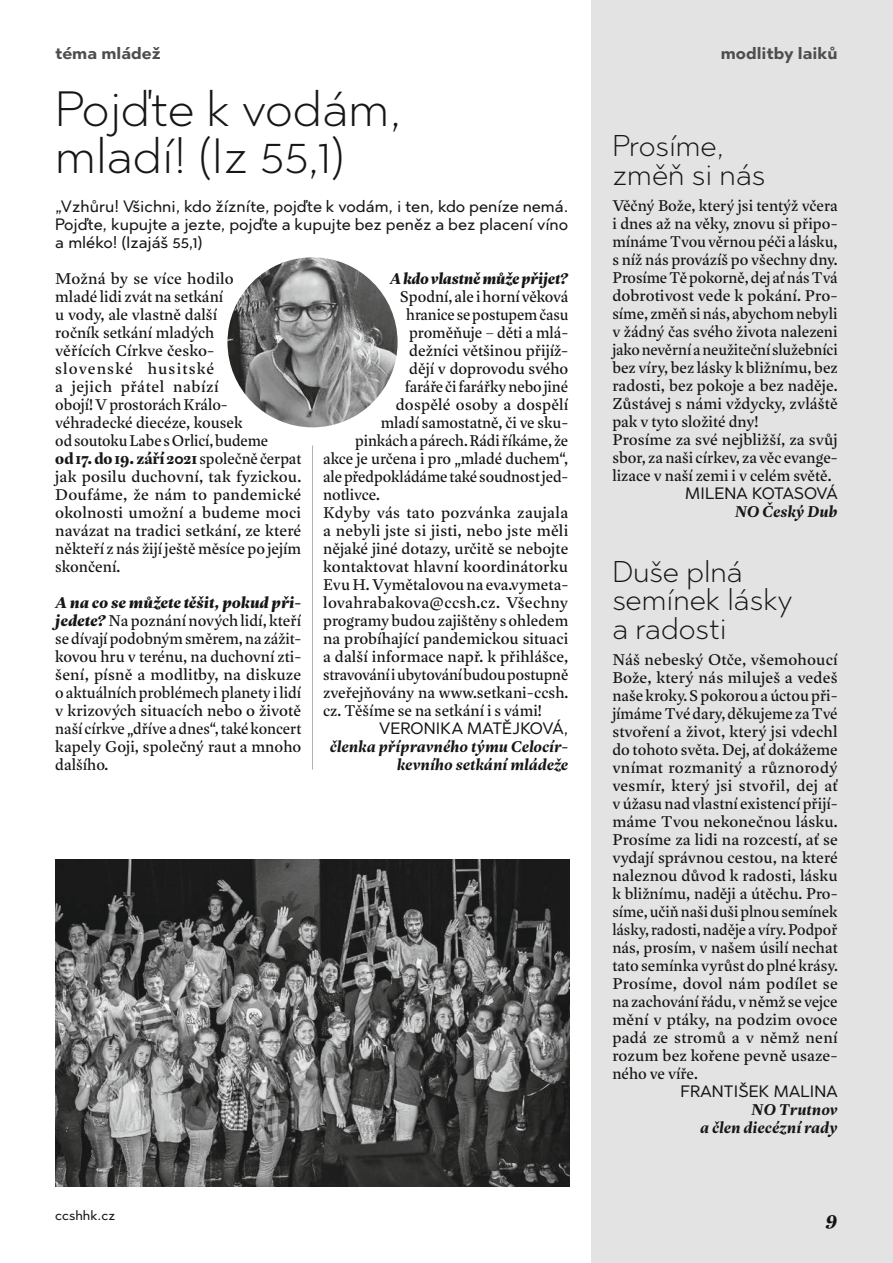
<style>
.page{position:relative;width:893px;height:1263px;background:#fff}
.page>*{position:absolute;margin:0;border:0;box-sizing:border-box;transform-origin:0 0}
.t1{font:300 49.5px/46.5px "Abrade";color:#151616}
.t2{font:300 30px/28.5px "Abrade";color:#151616}
.t3{font:italic 700 20.25px "Tara";color:#151616}
.t4{font:16.5px/18px "Tara";color:#151616}
.t5{font:16.5px/18px "Abrade";color:#151616;text-align:justify}
.t6{font:italic 600 16.5px/18px "Tara";color:#151616;text-align:right}
.t7{font:16.5px "Tara";letter-spacing:.02em;color:#151616}
.t8{font:700 16.5px "Abrade";color:#4e4e4d}
.t9{font:italic 700 16.5px "Tara";letter-spacing:-.01em;color:#151616;scale:.96 1}
.t10{font:13.5px "Abrade";color:#151616}
.s1{font-weight:700}
.s2{font-weight:700;font-style:italic}
</style>
<div class="page">
<div style="left:591px;top:0;width:302px;height:1263px;background:#e3e3e3"></div>
<img style="left:55px;top:859px;width:515px;height:327px">
<hr style="left:312px;top:446px;width:1px;height:324px;background:#afb0b0">
<img style="left:227px;top:257px;width:171px;height:170px;border-radius:85px">
<p class="t8" style="left:55px;top:42px;width:107px">téma mládež</p>
<h1 class="t1" style="left:55px;top:85px;width:348px">Pojďte k vodám, mladí! (Iz 55,1)</h1>
<p class="t5" style="left:55px;top:197px;width:515px">„Vzhůru! Všichni, kdo žízníte, pojďte k vodám, i ten, kdo peníze nemá.<br>Pojďte, kupujte a jezte, pojďte a kupujte bez peněz a bez placení víno a mléko! (Izajáš 55,1)</p>
<p class="t4" style="left:55px;top:269px;width:248px">Možná by se více hodilo<br>mladé lidi zvát na setkání<br>u vody, ale vlastně další<br>ročník setkání mladých<br>věřících Církve česko-<br>slovenské husitské<br>a jejich přátel nabízí<br>obojí! Vprostorách Králo&shy;véhradecké diecéze, kousek odsoutoku Labe sOrlicí, budeme <span class="s1">od17. do19. září 2021</span> společně čerpat jak posilu duchovní, tak fyzickou.<br>Doufáme, že nám to pandemické okolnosti umožní a budeme moci navázat na tradici setkání, ze které někteří z nás žijí ještě měsíce po jejím skončení.</p>
<p class="t4" style="left:55px;top:593px;width:248px;text-align:justify"><span class="s2">A na co se můžete těšit, pokud při&shy;jedete?</span> Na poznání nových lidí, kteří se dívají podobným směrem, na zážit&shy;kovou hru v terénu, na duchovní zti&shy;šení, písně a modlitby, na diskuze oaktuálních problémech planety ilidí v krizových situacích nebo o životě naší církve „dříve adnes“, také koncert kapely Goji, společný raut a mnoho dalšího.</p>
<p class="t9" style="left:390px;top:268px;width:187px">Akdo vlastně může přijet?</p>
<p class="t4" style="left:400px;top:287px;width:170px">Spodní, ale ihorní věková</p>
<p class="t4" style="left:406px;top:305px;width:164px">hranice se postupem času</p>
<p class="t4" style="left:409px;top:323px;width:161px">proměňuje – děti a mlá-</p>
<p class="t4" style="left:409px;top:341px;width:161px">dežníci většinou přijíž-</p>
<p class="t4" style="left:409px;top:359px;width:160px">dějí v doprovodu svého</p>
<p class="t4" style="left:405px;top:377px;width:165px">faráře či farářky nebo jiné</p>
<p class="t4" style="left:396px;top:395px;width:174px">dospělé osoby a dospělí</p>
<p class="t4" style="left:381px;top:413px;width:189px">mladí samostatně, či ve sku-</p>
<p class="t4" style="left:355px;top:431px;width:214px">pinkách apárech. Rádi říkáme, že</p>
<p class="t4" style="left:323px;top:449px;width:247px">akce je určena i pro „mladé duchem“,</p>
<p class="t4" style="left:323px;top:467px;width:247px">ale předpokládáme také soudnost jed-</p>
<p class="t4" style="left:323px;top:485px;width:58px">notlivce.</p>
<p class="t7" style="left:323px;top:503px;width:247px">Kdyby vás tato pozvánka zaujala</p>
<p class="t4" style="left:323px;top:521px;width:247px">a nebyli jste si jisti, nebo jste měli</p>
<p class="t4" style="left:323px;top:539px;width:247px">nějaké jiné dotazy, určitě se nebojte</p>
<p class="t4" style="left:323px;top:557px;width:247px">kontaktovat hlavní koordinátorku</p>
<p class="t4" style="left:323px;top:575px;width:247px">Evu H. Vymětalovou na eva.vymeta-</p>
<p class="t7" style="left:323px;top:593px;width:247px">lovahrabakova@ccsh.cz. Všechny</p>
<p class="t4" style="left:323px;top:611px;width:247px">programy budou zajištěny sohledem</p>
<p class="t4" style="left:323px;top:629px;width:247px">na probíhající pandemickou situaci</p>
<p class="t4" style="left:323px;top:647px;width:247px">a další informace např. k přihlášce,</p>
<p class="t4" style="left:323px;top:665px;width:247px">stravování iubytování budou postupně</p>
<p class="t4" style="left:323px;top:683px;width:247px">zveřejňovány na www.setkani-ccsh.</p>
<p class="t4" style="left:323px;top:701px;width:220px">cz. Těšíme se na setkání i s vámi!</p>
<p class="t5" style="left:379px;top:719px;width:125px">Veronika Matějkov</p>
<p class="t5" style="left:552px;top:719px;width:17px">á,</p>
<p class="t6" style="left:330px;top:737px;width:240px">členka přípravného týmu Celocír&shy;kevního setkání mládeže</p>
<p class="t8" style="left:721px;top:42px;width:118px">modlitby laiků</p>
<h2 class="t2" style="left:612px;top:131px;width:155px">Prosíme, změň si nás</h2>
<p class="t4" style="left:612px;top:197px;width:227px">Věčný Bože, který jsi tentýž včera i dnes až na věky, znovu si připo&shy;mínáme Tvou věrnou péči a lásku, s níž nás provázíš po všechny dny.<br>Prosíme Tě pokorně, dej ať nás Tvá dobrotivost vede k pokání. Pro&shy;síme, změň si nás, abychom nebyli v žádný čas svého života nalezeni jako nevěrní aneužiteční služebníci bez víry, bez lásky k bližnímu, bez radosti, bez pokoje a bez naděje.<br>Zůstávej s námi vždycky, zvláště pak v tyto složité dny!<br>Prosíme za své nejbližší, za svůj sbor, zanaši církev, za věc evange&shy;lizace v naší zemi i v celém světě.</p>
<p class="t5" style="left:685px;top:484px;width:32px">MILENA</p>
<p class="t5" style="left:752px;top:484px;width:87px">KOTAS OVÁ</p>
<p class="t6" style="left:735px;top:502px;width:104px">NO Český Dub</p>
<h2 class="t2" style="left:612px;top:556px;width:182px">Duše plná semínek lásky a radosti</h2>
<p class="t4" style="left:612px;top:651px;width:227px;text-align:justify">Náš nebeský Otče, všemohoucí Bože, který nás miluješ a vedeš naše kroky. Spokorou aúctou při&shy;jímáme Tvé dary, děkujeme zaTvé stvoření a život, který jsi vdechl do tohoto světa. Dej, ať dokážeme vnímat rozmanitý a různorodý vesmír, který jsi stvořil, dej ať vúžasu nad vlastní existencí přijí&shy;máme Tvou nekonečnou lásku.<br>Prosíme za lidi na rozcestí, ať se vydají správnou cestou, na které naleznou důvod k radosti, lásku k bližnímu, naději a útěchu. Pro&shy;síme, učiň naši duši plnou semínek lásky, radosti, naděje a víry. Podpoř nás, prosím, v našem úsilí nechat tato semínka vyrůst do plné krásy.<br>Prosíme, dovol nám podílet se na zachování řádu, vněmž se vejce mění v ptáky, na podzim ovoce padá ze stromů a v němž není rozum bez kořene pevně usaze&shy;ného ve víře.</p>
<p class="t5" style="left:680px;top:1082px;width:146px">FRANTIŠEK MALINA</p>
<p class="t6" style="left:700px;top:1100px;width:139px">NO Trutnov<br>a člen diecézní rady</p>
<p class="t10" style="left:55px;top:1206px;width:61px">ccshhk.cz</p>
<p class="t3" style="left:826px;top:1205px;width:13px">9</p>
</div>
